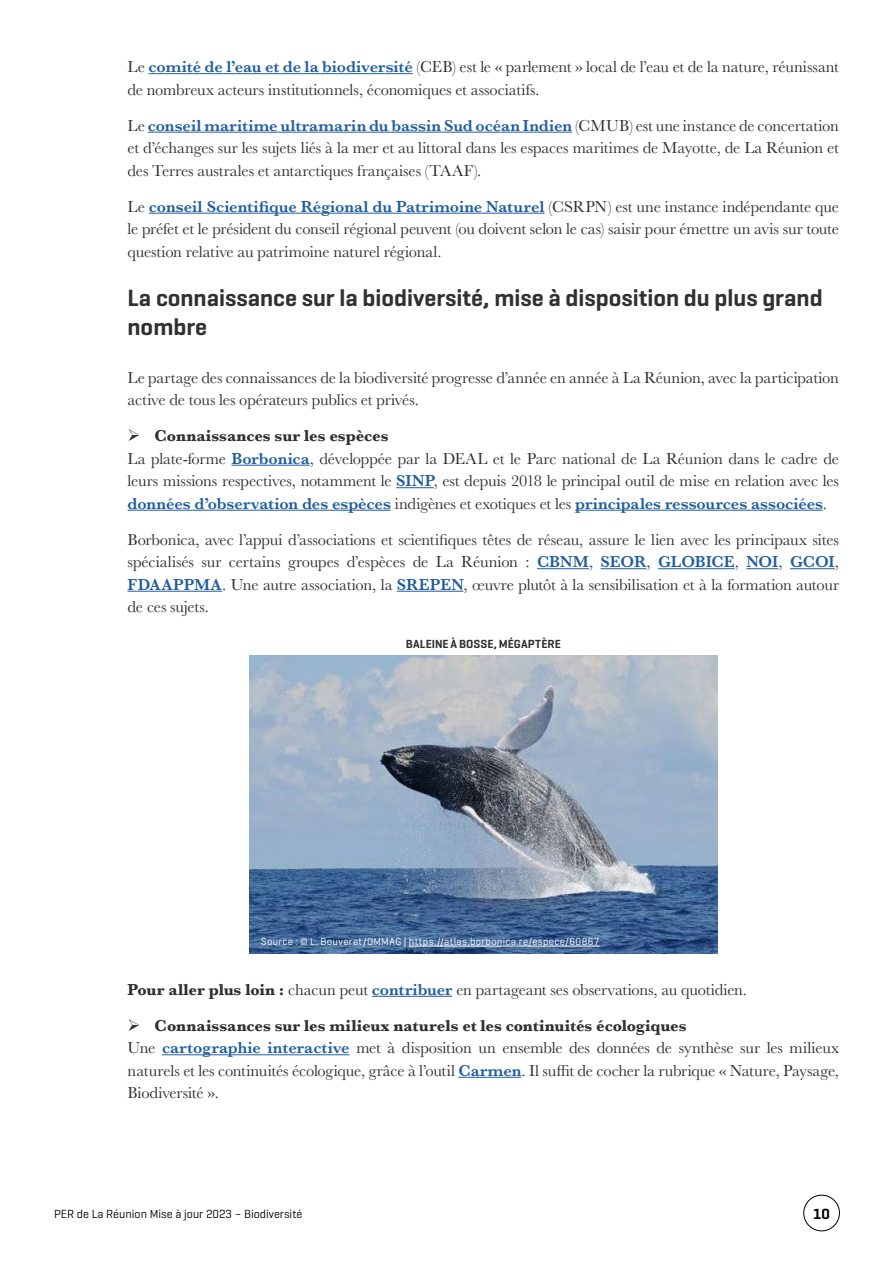
<style>
.page{position:relative;width:893px;height:1263px;background:#fff}
.page>*{position:absolute;margin:0;border:0;box-sizing:border-box;transform-origin:0 0}
.t1{font:600 24px/28.8px "Geogrotesque";color:#30302f}
.t2{font:16.5px/22.5px "Baskerville";letter-spacing:-.01em;color:#30302f}
.t3{font:600 15px "Geogrotesque";color:#000}
.t4{font:12px "Geogrotesque";color:#000}
.t5{font:600 12px "Geogrotesque";letter-spacing:.005em;color:#30302f}
.t6{font:10.5px "Geogrotesque";letter-spacing:.035em;color:#fff}
.s1{font-weight:600;color:#215e9e}
.s2{font-weight:700}
</style>
<div class="page">
<div style="left:803px;top:1195px;width:37px;height:36px;border:1px solid #000;border-radius:50%"></div>
<hr style="left:149px;top:73px;width:264px;height:1px;background:#215e9e">
<hr style="left:148px;top:132px;width:424px;height:1px;background:#215e9e">
<hr style="left:149px;top:213px;width:396px;height:1px;background:#215e9e">
<hr style="left:231px;top:465px;width:79px;height:1px;background:#215e9e">
<hr style="left:396px;top:487px;width:38px;height:1px;background:#215e9e">
<hr style="left:128px;top:510px;width:263px;height:1px;background:#215e9e">
<hr style="left:575px;top:510px;width:248px;height:1px;background:#215e9e">
<hr style="left:537px;top:568px;width:52px;height:1px;background:#215e9e">
<hr style="left:600px;top:568px;width:46px;height:1px;background:#215e9e">
<hr style="left:658px;top:568px;width:77px;height:1px;background:#215e9e">
<hr style="left:746px;top:568px;width:32px;height:1px;background:#215e9e">
<hr style="left:790px;top:568px;width:45px;height:1px;background:#215e9e">
<hr style="left:128px;top:591px;width:94px;height:1px;background:#215e9e">
<hr style="left:397px;top:591px;width:66px;height:1px;background:#215e9e">
<hr style="left:372px;top:996px;width:80px;height:1px;background:#215e9e">
<hr style="left:162px;top:1054px;width:187px;height:1px;background:#215e9e">
<hr style="left:458px;top:1077px;width:63px;height:1px;background:#215e9e">
<img style="left:249px;top:656px;width:468px;height:298px">
<hr style="left:409px;top:946px;width:191px;height:1px;background:#fff">
<p class="t2" style="left:128px;top:56px;width:713px">Le <span class="s1">comité de l’eau et de la biodiversité</span> (CEB) est le « parlement » local de l’eau et de la nature, réunissant de nombreux acteurs institutionnels, économiques et associatifs.</p>
<p class="t2" style="left:128px;top:114px;width:713px;text-align:justify">Le <span class="s1">conseil maritime ultramarin du bassin Sud océan Indien</span> (CMUB) est une instance de concertation et d’échanges sur les sujets liés à la mer et au littoral dans les espaces maritimes de Mayotte, de La Réunion et des Terres australes et antarctiques françaises (TAAF).</p>
<p class="t2" style="left:128px;top:195px;width:713px;text-align:justify">Le <span class="s1">conseil Scientifique Régional du Patrimoine Naturel</span> (CSRPN) est une instance indépendante que le préfet et le président du conseil régional peuvent (ou doivent selon le cas) saisir pour émettre un avis sur toute question relative au patrimoine naturel régional.</p>
<h1 class="t1" style="left:128px;top:283px;width:697px">La connaissance sur la biodiversité, mise à disposition du plus grand nombre</h1>
<p class="t2" style="left:128px;top:366px;width:713px">Le partage des connaissances de la biodiversité progresse d’année en année à La Réunion, avec la participation active de tous les opérateurs publics et privés.</p>
<p class="t2" style="left:128px;top:425px;width:713px">➢ <span class="s2">Connaissances sur les espèces<br></span>La plate-forme <span class="s1">Borbonica</span>, développée par la DEAL et le Parc national de La Réunion dans le cadre de leurs missions respectives, notamment le <span class="s1">SINP</span>, est depuis 2018 le principal outil de mise en relation avec les <span class="s1">données d’observation des espèces</span> indigènes et exotiques et les <span class="s1">principales ressources associées</span>.</p>
<p class="t2" style="left:128px;top:528px;width:713px;text-align:justify">Borbonica, avec l’appui d’associations et scientifiques têtes de réseau, assure le lien avec les principaux sites spécialisés sur certains groupes d’espèces de La Réunion : <span class="s1">CBNM</span>, <span class="s1">SEOR</span>, <span class="s1">GLOBICE</span>, <span class="s1">NOI</span>, <span class="s1">GCOI</span>, <span class="s1">FDAAPPMA</span>. Une autre association, la <span class="s1">SREPEN</span>, œuvre plutôt à la sensibilisation et à la formation autour de ces sujets.</p>
<p class="t5" style="left:406px;top:636px;width:157px">BALEINE À BOSSE, MÉGAPTÈRE</p>
<p class="t6" style="left:261px;top:935px;width:340px">Source : © L. Bouveret/OMMAG | https://atlas.borbonica.re/espece/60867</p>
<p class="t2" style="left:128px;top:978px;width:621px"><span class="s2">Pour aller plus loin :</span> chacun peut <span class="s1">contribuer</span> en partageant ses observations, au quotidien.</p>
<p class="t2" style="left:128px;top:1014px;width:713px">➢ <span class="s2">Connaissances sur les milieux naturels et les continuités écologiques<br></span>Une <span class="s1">cartographie interactive</span> met à disposition un ensemble des données de synthèse sur les milieux naturels et les continuités écologique, grâce à l’outil <span class="s1">Carmen</span>. Il suffit de cocher la rubrique « Nature, Paysage, Biodiversité ».</p>
<p class="t4" style="left:54px;top:1206px;width:250px">PER de La Réunion Mise à jour 2023 – Biodiversité</p>
<p class="t3" style="left:813px;top:1204px;width:18px">10</p>
</div>
